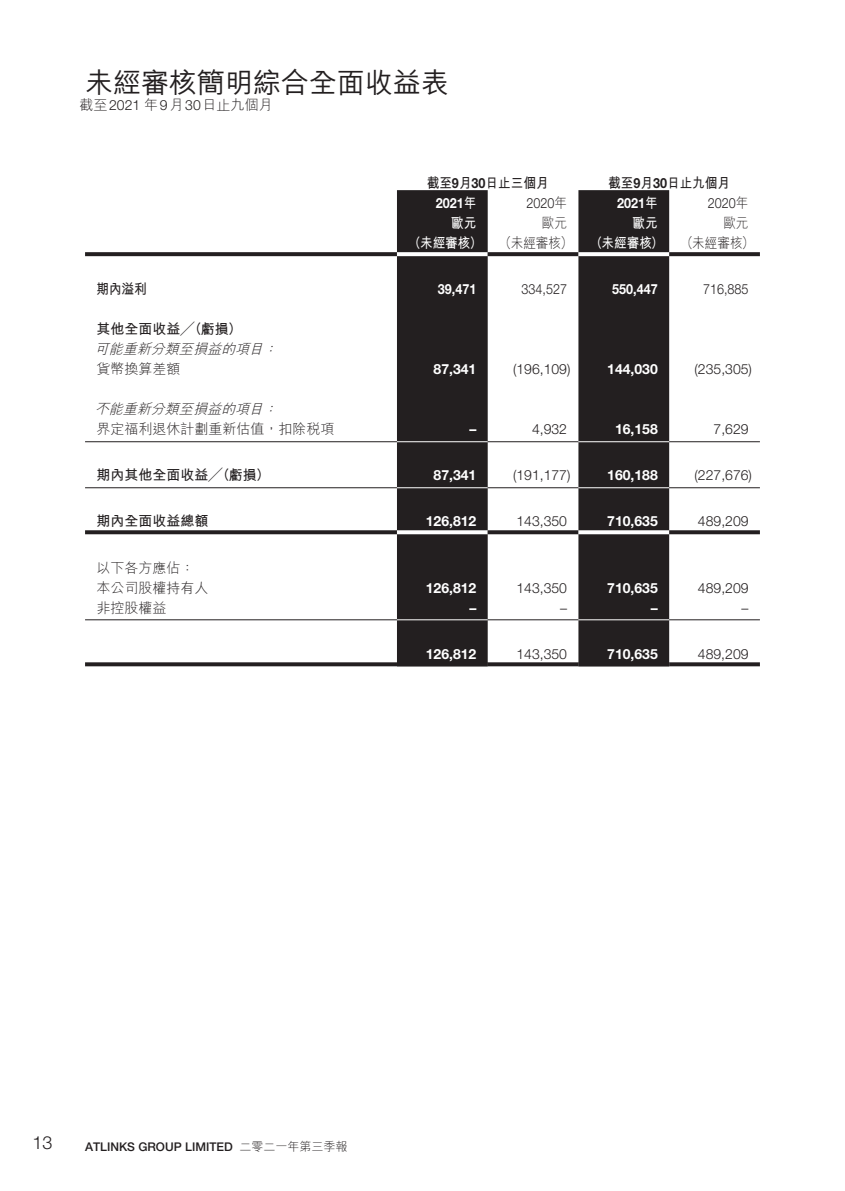
<style>
.page{position:relative;width:845px;height:1191px;background:#fff}
.page>*{position:absolute;margin:0;border:0;box-sizing:border-box;transform-origin:0 0}
.t1{font:500 28px "M Hei HK";color:#231f20}
.t2{font:300 18px "Helvetica Neue LT Std";color:#231f20}
.t3{font:300 14px "Helvetica Neue LT Std";color:#231f20}
.t4{font:700 14px "Helvetica Neue LT Std";color:#fff}
.t5{font:300 14px "M Hei HK";color:#231f20}
.t6{font:700 14px "M Hei HK";color:#231f20}
.t7{font:700 14px/20px "M Hei HK";color:#fff;scale:.9 1}
.t8{font:700 14px "M Hei HK";color:#231f20;scale:.9 1}
.t9{font:italic 300 14px "M Hei HK";color:#231f20}
.t10{font:300 14px "Helvetica Neue LT Std";color:#231f20;scale:.9 1}
.t11{font:700 14px "Helvetica Neue LT Std";color:#fff;scale:.9 1}
.t12{font:300 14px "M Hei HK";color:#231f20;scale:.9 1}
.t13{font:500 12px "Helvetica Neue LT Std";color:#231f20}
.t14{font:300 12px "M Hei HK";color:#231f20}
.s1{font-family:"Helvetica Neue LT Std"}
.s2{font-family:"M Hei HK"}
.s3{font-weight:300;color:#231f20}
</style>
<div class="page">
<svg style="left:397px;top:190px;width:272px;height:472px;fill:#231f20"></svg>
<svg style="left:85px;top:252px;width:312px;height:4px"></svg>
<svg style="left:397px;top:252px;width:91px;height:4px"></svg>
<svg style="left:488px;top:252px;width:90px;height:4px"></svg>
<svg style="left:578px;top:252px;width:91px;height:4px"></svg>
<svg style="left:669px;top:252px;width:91px;height:4px"></svg>
<hr style="left:85px;top:441px;width:312px;height:1px;background:#231f20">
<hr style="left:397px;top:441px;width:91px;height:1px;background:#fff">
<hr style="left:488px;top:441px;width:90px;height:1px;background:#231f20">
<hr style="left:578px;top:441px;width:91px;height:1px;background:#fff">
<hr style="left:669px;top:441px;width:91px;height:1px;background:#231f20">
<hr style="left:85px;top:487px;width:312px;height:1px;background:#231f20">
<hr style="left:397px;top:487px;width:91px;height:1px;background:#fff">
<hr style="left:488px;top:487px;width:90px;height:1px;background:#231f20">
<hr style="left:578px;top:487px;width:91px;height:1px;background:#fff">
<hr style="left:669px;top:487px;width:91px;height:1px;background:#231f20">
<svg style="left:85px;top:530px;width:312px;height:4px"></svg>
<svg style="left:397px;top:530px;width:91px;height:4px"></svg>
<svg style="left:488px;top:530px;width:90px;height:4px"></svg>
<svg style="left:578px;top:530px;width:91px;height:4px"></svg>
<svg style="left:669px;top:530px;width:91px;height:4px"></svg>
<hr style="left:85px;top:619px;width:312px;height:1px;background:#231f20">
<hr style="left:397px;top:619px;width:91px;height:1px;background:#fff">
<hr style="left:488px;top:619px;width:90px;height:1px;background:#231f20">
<hr style="left:578px;top:619px;width:91px;height:1px;background:#fff">
<hr style="left:669px;top:619px;width:91px;height:1px;background:#231f20">
<svg style="left:85px;top:662px;width:312px;height:4px"></svg>
<hr style="left:397px;top:662px;width:91px;height:4px;background:#231f20">
<svg style="left:488px;top:662px;width:90px;height:4px"></svg>
<hr style="left:578px;top:662px;width:91px;height:4px;background:#231f20">
<svg style="left:669px;top:662px;width:91px;height:4px"></svg>
<h1 class="t1" style="left:85px;top:62px;width:365px">未經審核簡明綜合全面收益表</h1>
<p class="t5" style="left:79px;top:95px;width:195px">截至<span class="s1">2021</span> 年<span class="s1">9</span>月<span class="s1">30</span>日止九個月</p>
<p class="t8" style="left:96px;top:279px;width:58px">期內溢利</p>
<p class="t6" style="left:96px;top:319px;width:147px">其他全面收益╱（虧損(</p>
<p class="t9" style="left:95px;top:339px;width:174px">可能重新分類至損益的項目</p>
<p class="t9" style="left:263px;top:339px;width:20px">：</p>
<p class="t5" style="left:96px;top:359px;width:85px">貨幣換算差額</p>
<p class="t9" style="left:95px;top:399px;width:174px">不能重新分類至損益的項目</p>
<p class="t9" style="left:263px;top:399px;width:20px">：</p>
<p class="t5" style="left:96px;top:419px;width:239px">界定福利退休計劃重新估值，扣除稅項</p>
<p class="t6" style="left:96px;top:465px;width:175px">期內其他全面收益╱（虧損(</p>
<p class="t6" style="left:96px;top:511px;width:113px">期內全面收益總額</p>
<p class="t5" style="left:96px;top:557px;width:99px">以下各方應佔：</p>
<p class="t5" style="left:96px;top:577px;width:113px">本公司股權持有人</p>
<p class="t5" style="left:96px;top:597px;width:71px">非控股權益</p>
<p class="t8" style="left:427px;top:173px;width:137px">截至月<span class="s1">9 30</span>日止三個月</p>
<p class="t8" style="left:608px;top:173px;width:137px">截至月<span class="s1">9 30</span>日止九個月</p>
<p class="t11" style="left:436px;top:195px;width:47px">2021<span class="s2">年</span></p>
<p class="t10" style="left:526px;top:195px;width:47px">2020<span class="s2">年</span></p>
<p class="t11" style="left:617px;top:195px;width:47px">2021<span class="s2">年</span></p>
<p class="t10" style="left:708px;top:195px;width:47px">2020<span class="s2">年</span></p>
<p class="t12" style="left:542px;top:213px;width:29px">歐元</p>
<p class="t12" style="left:723px;top:213px;width:29px">歐元</p>
<p class="t7" style="left:408px;top:212px;width:385px;text-indent:43px">歐元<br>（未經審核） <span class="s3">（未經審核）</span> （未經審核） <span class="s3">（未經審核(</span></p>
<p class="t10" style="left:703px;top:281px;width:52px">716,885</p>
<p class="t7" style="left:632px;top:212px;width:29px">歐元</p>
<p class="t11" style="left:438px;top:281px;width:44px">39,471</p>
<p class="t11" style="left:612px;top:281px;width:52px">550,447</p>
<p class="t10" style="left:521px;top:281px;width:52px">334,527</p>
<p class="t4" style="left:433px;top:361px;width:44px">87,341</p>
<p class="t3" style="left:513px;top:361px;width:59px">)196,109(</p>
<p class="t4" style="left:607px;top:361px;width:52px">144,030</p>
<p class="t3" style="left:694px;top:361px;width:59px">)235,305(</p>
<p class="t4" style="left:469px;top:421px;width:8px">–</p>
<p class="t3" style="left:532px;top:421px;width:37px">4,932</p>
<p class="t4" style="left:615px;top:421px;width:44px">16,158</p>
<p class="t3" style="left:713px;top:421px;width:37px">7,629</p>
<p class="t4" style="left:433px;top:467px;width:44px">87,341</p>
<p class="t3" style="left:513px;top:467px;width:59px">)191,177(</p>
<p class="t4" style="left:607px;top:467px;width:52px">160,188</p>
<p class="t3" style="left:694px;top:467px;width:59px">)227,676(</p>
<p class="t4" style="left:426px;top:513px;width:52px">126,812</p>
<p class="t3" style="left:516px;top:513px;width:52px">143,350</p>
<p class="t4" style="left:607px;top:513px;width:52px">710,635</p>
<p class="t3" style="left:698px;top:513px;width:52px">489,209</p>
<p class="t4" style="left:426px;top:579px;width:52px">126,812</p>
<p class="t3" style="left:516px;top:579px;width:52px">143,350</p>
<p class="t4" style="left:607px;top:579px;width:52px">710,635</p>
<p class="t3" style="left:698px;top:579px;width:52px">489,209</p>
<p class="t4" style="left:469px;top:599px;width:8px">–</p>
<p class="t3" style="left:560px;top:599px;width:8px">–</p>
<p class="t4" style="left:651px;top:599px;width:8px">–</p>
<p class="t3" style="left:741px;top:599px;width:8px">–</p>
<p class="t4" style="left:426px;top:645px;width:52px">126,812</p>
<p class="t3" style="left:516px;top:645px;width:52px">143,350</p>
<p class="t4" style="left:607px;top:645px;width:52px">710,635</p>
<p class="t3" style="left:698px;top:645px;width:52px">489,209</p>
<p class="t2" style="left:33px;top:1131px;width:22px">13</p>
<p class="t14" style="left:239px;top:1138px;width:109px">二零二一年第三季報</p>
<p class="t13" style="left:85px;top:1139px;width:149px">ATLINKS GROUP LIMITED</p>
</div>
